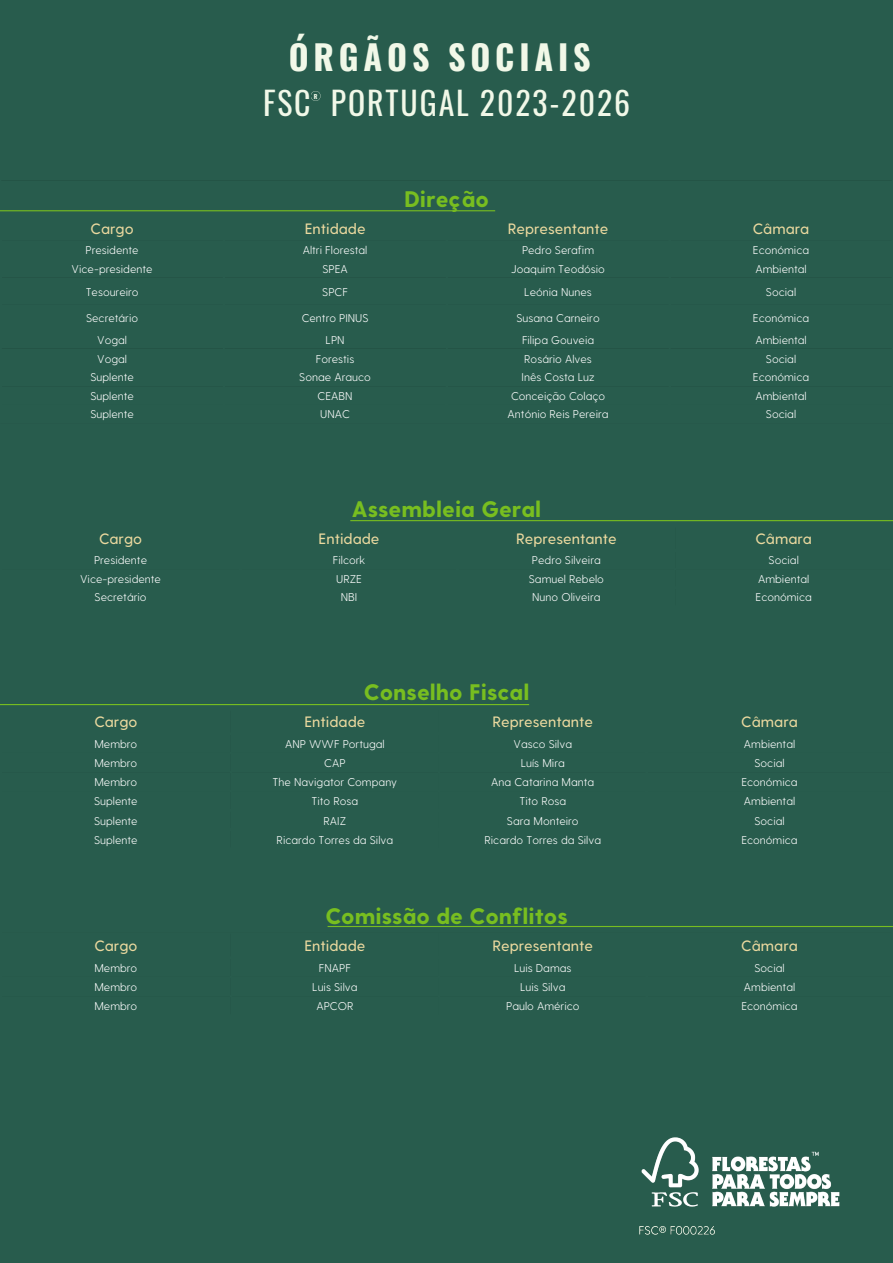
<style>
.page{position:relative;width:893px;height:1263px;background:#285c4d}
.page>*{position:absolute;margin:0;border:0;box-sizing:border-box;transform-origin:0 0}
.t1{font:700 34.12px "Oswald";letter-spacing:.14em;color:#f1f8e8}
.t2{font:31.8px "Oswald";letter-spacing:.06em;color:#f1f8e8}
.t3{font:800 22.5px "Greycliff CF";color:#78be20}
.t4{font:500 15px "Greycliff CF";color:#ebd99f}
.t5{font:300 11.25px "Greycliff CF";color:#fff}
.t6{font:700 6.15px "Oswald";color:#f1f8e8}
</style>
<div class="page">
<svg style="left:311px;top:91px;width:10px;height:10px"></svg>
<img style="left:641px;top:1137px;width:199px;height:70px">
<img style="left:639px;top:1226px;width:76px;height:9px">
<hr style="left:0;top:210px;width:495px;height:1px;background:#78be20">
<hr style="left:350px;top:520px;width:543px;height:1px;background:#78be20">
<hr style="left:327px;top:926px;width:566px;height:1px;background:#78be20">
<hr style="left:0;top:704px;width:529px;height:1px;background:#78be20">
<p class="t1" style="left:289px;top:31px;width:303px">ÓRGÃOS SOCIAIS</p>
<h1 class="t2" style="left:263px;top:78px;width:369px">FSC PORTUGAL 2023-2026</h1>
<p class="t6" style="left:314px;top:91px;width:5px">R</p>
<p class="t3" style="left:404px;top:184px;width:86px">Direção</p>
<p class="t4" style="left:91px;top:219px;width:45px">Cargo</p>
<p class="t4" style="left:305px;top:219px;width:62px">Entidade</p>
<p class="t4" style="left:508px;top:219px;width:102px">Representante</p>
<p class="t4" style="left:753px;top:219px;width:58px">Câmara</p>
<p class="t5" style="left:86px;top:243px;width:55px">Presidente</p>
<p class="t5" style="left:303px;top:243px;width:66px">Altri Florestal</p>
<p class="t5" style="left:522px;top:243px;width:74px">Pedro Serafim</p>
<p class="t5" style="left:753px;top:243px;width:58px">Económica</p>
<p class="t5" style="left:72px;top:262px;width:82px">Vice-presidente</p>
<p class="t5" style="left:322px;top:262px;width:27px">SPEA</p>
<p class="t5" style="left:511px;top:262px;width:95px">Joaquim Teodósio</p>
<p class="t5" style="left:755px;top:262px;width:53px">Ambiental</p>
<p class="t5" style="left:86px;top:285px;width:54px">Tesoureiro</p>
<p class="t5" style="left:322px;top:285px;width:27px">SPCF</p>
<p class="t5" style="left:524px;top:285px;width:69px">Leónia Nunes</p>
<p class="t5" style="left:766px;top:285px;width:32px">Social</p>
<p class="t5" style="left:86px;top:311px;width:54px">Secretário</p>
<p class="t5" style="left:302px;top:311px;width:68px">Centro PINUS</p>
<p class="t5" style="left:516px;top:311px;width:85px">Susana Carneiro</p>
<p class="t5" style="left:753px;top:311px;width:58px">Económica</p>
<p class="t5" style="left:97px;top:333px;width:31px">Vogal</p>
<p class="t5" style="left:326px;top:333px;width:20px">LPN</p>
<p class="t5" style="left:522px;top:333px;width:74px">Filipa Gouveia</p>
<p class="t5" style="left:755px;top:333px;width:53px">Ambiental</p>
<p class="t5" style="left:97px;top:351px;width:31px">Vogal</p>
<p class="t5" style="left:316px;top:351px;width:40px">Forestis</p>
<p class="t5" style="left:524px;top:351px;width:69px">Rosário Alves</p>
<p class="t5" style="left:766px;top:351px;width:32px">Social</p>
<p class="t5" style="left:90px;top:370px;width:45px">Suplente</p>
<p class="t5" style="left:299px;top:370px;width:73px">Sonae Arauco</p>
<p class="t5" style="left:521px;top:370px;width:74px">Inês Costa Luz</p>
<p class="t5" style="left:753px;top:370px;width:58px">Económica</p>
<p class="t5" style="left:90px;top:388px;width:45px">Suplente</p>
<p class="t5" style="left:318px;top:388px;width:36px">CEABN</p>
<p class="t5" style="left:511px;top:388px;width:96px">Conceição Colaço</p>
<p class="t5" style="left:755px;top:388px;width:53px">Ambiental</p>
<p class="t5" style="left:90px;top:407px;width:45px">Suplente</p>
<p class="t5" style="left:320px;top:407px;width:31px">UNAC</p>
<p class="t5" style="left:507px;top:407px;width:102px">António Reis Pereira</p>
<p class="t5" style="left:766px;top:407px;width:32px">Social</p>
<p class="t3" style="left:352px;top:494px;width:191px">Assembleia Geral</p>
<p class="t4" style="left:99px;top:529px;width:45px">Cargo</p>
<p class="t4" style="left:318px;top:529px;width:62px">Entidade</p>
<p class="t4" style="left:516px;top:529px;width:102px">Representante</p>
<p class="t4" style="left:755px;top:529px;width:58px">Câmara</p>
<p class="t5" style="left:94px;top:553px;width:55px">Presidente</p>
<p class="t5" style="left:333px;top:553px;width:34px">Filcork</p>
<p class="t5" style="left:532px;top:553px;width:70px">Pedro Silveira</p>
<p class="t5" style="left:768px;top:553px;width:32px">Social</p>
<p class="t5" style="left:80px;top:571px;width:82px">Vice-presidente</p>
<p class="t5" style="left:336px;top:571px;width:27px">URZE</p>
<p class="t5" style="left:529px;top:571px;width:77px">Samuel Rebelo</p>
<p class="t5" style="left:758px;top:571px;width:53px">Ambiental</p>
<p class="t5" style="left:95px;top:590px;width:54px">Secretário</p>
<p class="t5" style="left:341px;top:590px;width:18px">NBI</p>
<p class="t5" style="left:532px;top:590px;width:70px">Nuno Oliveira</p>
<p class="t5" style="left:755px;top:590px;width:58px">Económica</p>
<p class="t3" style="left:364px;top:677px;width:167px">Conselho Fiscal</p>
<p class="t4" style="left:94px;top:712px;width:45px">Cargo</p>
<p class="t4" style="left:304px;top:712px;width:62px">Entidade</p>
<p class="t4" style="left:492px;top:712px;width:102px">Representante</p>
<p class="t4" style="left:741px;top:712px;width:58px">Câmara</p>
<p class="t5" style="left:94px;top:737px;width:44px">Membro</p>
<p class="t5" style="left:285px;top:737px;width:101px">ANP WWF Portugal</p>
<p class="t5" style="left:513px;top:737px;width:60px">Vasco Silva</p>
<p class="t5" style="left:744px;top:737px;width:53px">Ambiental</p>
<p class="t5" style="left:94px;top:756px;width:44px">Membro</p>
<p class="t5" style="left:324px;top:756px;width:23px">CAP</p>
<p class="t5" style="left:521px;top:756px;width:45px">Luís Mira</p>
<p class="t5" style="left:754px;top:756px;width:32px">Social</p>
<p class="t5" style="left:94px;top:775px;width:44px">Membro</p>
<p class="t5" style="left:273px;top:775px;width:126px">The Navigator Company</p>
<p class="t5" style="left:491px;top:775px;width:105px">Ana Catarina Manta</p>
<p class="t5" style="left:741px;top:775px;width:58px">Económica</p>
<p class="t5" style="left:94px;top:794px;width:45px">Suplente</p>
<p class="t5" style="left:311px;top:794px;width:48px">Tito Rosa</p>
<p class="t5" style="left:519px;top:794px;width:48px">Tito Rosa</p>
<p class="t5" style="left:744px;top:794px;width:53px">Ambiental</p>
<p class="t5" style="left:94px;top:813px;width:45px">Suplente</p>
<p class="t5" style="left:324px;top:813px;width:24px">RAIZ</p>
<p class="t5" style="left:507px;top:813px;width:73px">Sara Monteiro</p>
<p class="t5" style="left:754px;top:813px;width:32px">Social</p>
<p class="t5" style="left:94px;top:832px;width:45px">Suplente</p>
<p class="t5" style="left:277px;top:832px;width:118px">Ricardo Torres da Silva</p>
<p class="t5" style="left:484px;top:832px;width:118px">Ricardo Torres da Silva</p>
<p class="t5" style="left:741px;top:832px;width:58px">Económica</p>
<p class="t3" style="left:325px;top:901px;width:244px">Comissão de Conflitos</p>
<p class="t4" style="left:94px;top:935px;width:45px">Cargo</p>
<p class="t4" style="left:304px;top:935px;width:62px">Entidade</p>
<p class="t4" style="left:492px;top:935px;width:102px">Representante</p>
<p class="t4" style="left:741px;top:935px;width:58px">Câmara</p>
<p class="t5" style="left:94px;top:961px;width:44px">Membro</p>
<p class="t5" style="left:319px;top:961px;width:34px">FNAPF</p>
<p class="t5" style="left:514px;top:961px;width:59px">Luis Damas</p>
<p class="t5" style="left:754px;top:961px;width:32px">Social</p>
<p class="t5" style="left:94px;top:980px;width:44px">Membro</p>
<p class="t5" style="left:312px;top:980px;width:47px">Luis Silva</p>
<p class="t5" style="left:520px;top:980px;width:47px">Luis Silva</p>
<p class="t5" style="left:744px;top:980px;width:53px">Ambiental</p>
<p class="t5" style="left:94px;top:999px;width:44px">Membro</p>
<p class="t5" style="left:316px;top:999px;width:38px">APCOR</p>
<p class="t5" style="left:506px;top:999px;width:75px">Paulo Américo</p>
<p class="t5" style="left:741px;top:999px;width:58px">Económica</p>
</div>
